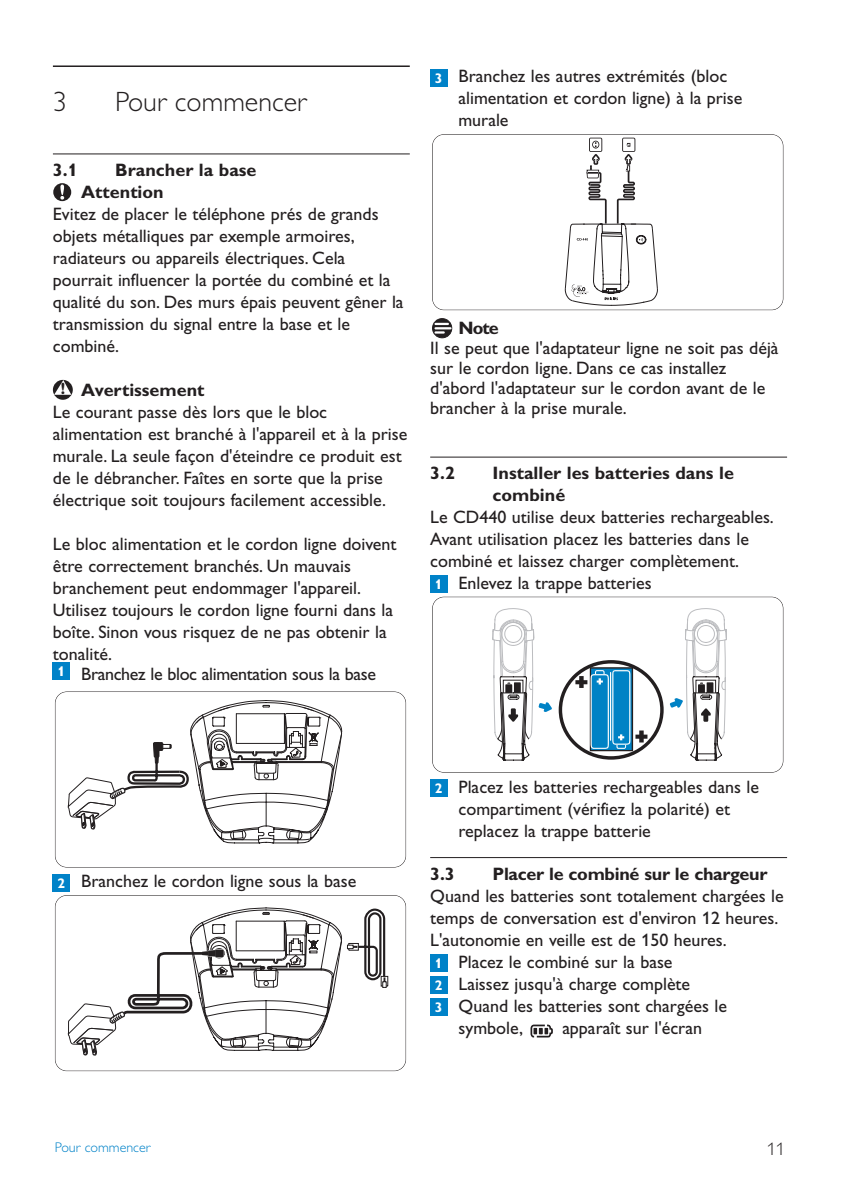
<style>
.page{position:relative;width:842px;height:1190px;background:#fff}
.page>*{position:absolute;margin:0;border:0;box-sizing:border-box;transform-origin:0 0}
.t1{font:300 28px "Gill Alt One";color:#231f20}
.t2{font:18px/22px "Gill Alt One";color:#231f20}
.t3{font:700 18px/22px "Gill Alt One";color:#231f20}
.t4{font:18px "Gill Alt One";letter-spacing:-.02em;color:#231f20}
.t5{font:300 18px "Gill Alt One";color:#231f20}
.t6{font:700 16.4px "Gill Alt One";color:#231f20}
.t7{font:300 14px "Gill Alt One";color:#0082c8}
.t8{font:700 14px "Gill Alt One";color:#fff}
.s1{font-weight:700;font-size:14px;color:#fff}
</style>
<div class="page">
<hr style="left:53px;top:65px;width:357px;height:2px;background:#231f20">
<hr style="left:53px;top:154px;width:357px;height:1px;background:#231f20">
<div style="left:381px;top:976px;width:7px;height:10px;border:1px solid #231f20"></div>
<svg style="left:67px;top:907px;width:320px;height:149px"></svg>
<div style="left:55px;top:895px;width:351px;height:176px;border:1px solid #231f20;border-radius:12px"></div>
<div style="left:53px;top:874px;width:17px;height:17px;background:#0082c8"></div>
<svg style="left:67px;top:700px;width:276px;height:144px"></svg>
<div style="left:55px;top:692px;width:351px;height:176px;border:1px solid #231f20;border-radius:12px"></div>
<div style="left:53px;top:663px;width:17px;height:17px;background:#0082c8"></div>
<svg style="left:53px;top:380px;width:20px;height:20px"></svg>
<svg style="left:54px;top:380px;width:17px;height:15px"></svg>
<div style="left:53px;top:183px;width:18px;height:18px;background:#231f20;border-radius:50%"></div>
<svg style="left:60px;top:185px;width:4px;height:15px"></svg>
<hr style="left:430px;top:457px;width:357px;height:1px;background:#231f20">
<hr style="left:430px;top:857px;width:357px;height:1px;background:#231f20">
<svg style="left:531px;top:1025px;width:22px;height:13px"></svg>
<div style="left:430px;top:998px;width:17px;height:17px;background:#0082c8"></div>
<div style="left:430px;top:976px;width:17px;height:17px;background:#0082c8"></div>
<div style="left:430px;top:954px;width:17px;height:17px;background:#0082c8"></div>
<div style="left:430px;top:779px;width:17px;height:17px;background:#0082c8"></div>
<svg style="left:492px;top:608px;width:60px;height:153px"></svg>
<svg style="left:670px;top:608px;width:57px;height:153px"></svg>
<svg style="left:559px;top:660px;width:105px;height:100px"></svg>
<div style="left:432px;top:597px;width:351px;height:176px;border:1px solid #231f20;border-radius:12px"></div>
<div style="left:430px;top:576px;width:17px;height:17px;background:#0082c8"></div>
<svg style="left:433px;top:319px;width:19px;height:19px"></svg>
<div style="left:432px;top:318px;width:20px;height:20px;border:1px solid #231f20;border-radius:50%"></div>
<svg style="left:436px;top:323px;width:14px;height:11px"></svg>
<svg style="left:565px;top:138px;width:93px;height:168px"></svg>
<div style="left:432px;top:134px;width:351px;height:176px;border:1px solid #231f20;border-radius:12px"></div>
<div style="left:430px;top:69px;width:17px;height:17px;background:#0082c8"></div>
<h1 class="t1" style="left:53px;top:91px;width:15px">3</h1>
<h1 class="t1" style="left:115px;top:91px;width:193px">Pour commencer</h1>
<p class="t3" style="left:53px;top:161px;width:26px">3.1</p>
<p class="t3" style="left:81px;top:161px;width:177px;text-indent:34px">Brancher la base<br>Attention</p>
<p class="t2" style="left:53px;top:205px;width:352px">Evitez de placer le téléphone prés de grands objets métalliques par exemple armoires, radiateurs ou appareils électriques. Cela pourrait influencer la portée du combiné et la qualité du son. Des murs épais peuvent gêner la transmission du signal entre la base et le combiné.</p>
<p class="t3" style="left:81px;top:380px;width:125px">Avertissement</p>
<p class="t2" style="left:53px;top:402px;width:356px">Le courant passe dès lors que le bloc alimentation est branché à l'appareil et à la prise murale. La seule façon d'éteindre ce produit est de le débrancher. Faîtes en sorte que la prise électrique soit toujours facilement accessible.</p>
<p class="t2" style="left:53px;top:534px;width:345px">Le bloc alimentation et le cordon ligne doivent être correctement branchés. Un mauvais branchement peut endommager l'appareil.<br>Utilisez toujours le cordon ligne fourni dans la boîte. Sinon vous risquez de ne pas obtenir la tonalité.</p>
<p class="t4" style="left:81px;top:667px;width:296px">Branchez le bloc alimentation sous la base</p>
<p class="t6" style="left:61px;top:382px;width:6px">!</p>
<p class="t8" style="left:58px;top:666px;width:9px">1</p>
<p class="t8" style="left:435px;top:73px;width:9px">3</p>
<p class="t2" style="left:459px;top:67px;width:285px">Branchez les autres extrémités (bloc alimentation et cordon ligne) à la prise murale</p>
<p class="t3" style="left:459px;top:319px;width:42px">Note</p>
<p class="t2" style="left:430px;top:340px;width:350px;line-height:20px">Il se peut que l'adaptateur ligne ne soit pas déjà sur le cordon ligne. Dans ce cas installez d'abord l'adaptateur sur le cordon avant de le brancher à la prise murale.</p>
<p class="t3" style="left:430px;top:464px;width:26px">3.2</p>
<p class="t3" style="left:493px;top:464px;width:243px">Installer les batteries dans le combiné</p>
<p class="t2" style="left:430px;top:508px;width:345px">Le CD440 utilise deux batteries rechargeables.</p>
<p class="t2" style="left:430px;top:530px;width:320px">Avant utilisation placez les batteries dans le</p>
<p class="t2" style="left:430px;top:552px;width:310px">combiné et laissez charger complètement.</p>
<p class="t2" style="left:459px;top:574px;width:195px">Enlevez la trappe batteries</p>
<p class="t8" style="left:435px;top:579px;width:9px">1</p>
<p class="t2" style="left:58px;top:872px;width:300px"><span class="s1">2</span> Branchez le cordon ligne sous la base</p>
<p class="t8" style="left:435px;top:783px;width:9px">2</p>
<p class="t2" style="left:459px;top:777px;width:302px">Placez les batteries rechargeables dans le compartiment (vérifiez la polarité) et replacez la trappe batterie</p>
<p class="t3" style="left:430px;top:864px;width:26px">3.3</p>
<p class="t3" style="left:493px;top:864px;width:276px">Placer le combiné sur le chargeur</p>
<p class="t2" style="left:430px;top:887px;width:355px">Quand les batteries sont totalement chargées le</p>
<p class="t2" style="left:430px;top:909px;width:350px">temps de conversation est d'environ 12 heures.</p>
<p class="t2" style="left:430px;top:931px;width:298px">L'autonomie en veille est de 150 heures.</p>
<p class="t2" style="left:459px;top:953px;width:216px">Placez le combiné sur la base</p>
<p class="t2" style="left:459px;top:975px;width:233px">Laissez jusqu'à charge complète</p>
<p class="t2" style="left:459px;top:997px;width:270px">Quand les batteries sont chargées le</p>
<p class="t2" style="left:459px;top:1019px;width:66px">symbole,</p>
<p class="t2" style="left:562px;top:1019px;width:141px">apparaît sur l'écran</p>
<p class="t8" style="left:435px;top:958px;width:9px">1</p>
<p class="t8" style="left:435px;top:980px;width:9px">2</p>
<p class="t8" style="left:435px;top:1002px;width:9px">3</p>
<p class="t7" style="left:55px;top:1142px;width:97px">Pour commencer</p>
<p class="t5" style="left:767px;top:1142px;width:19px">11</p>
</div>
